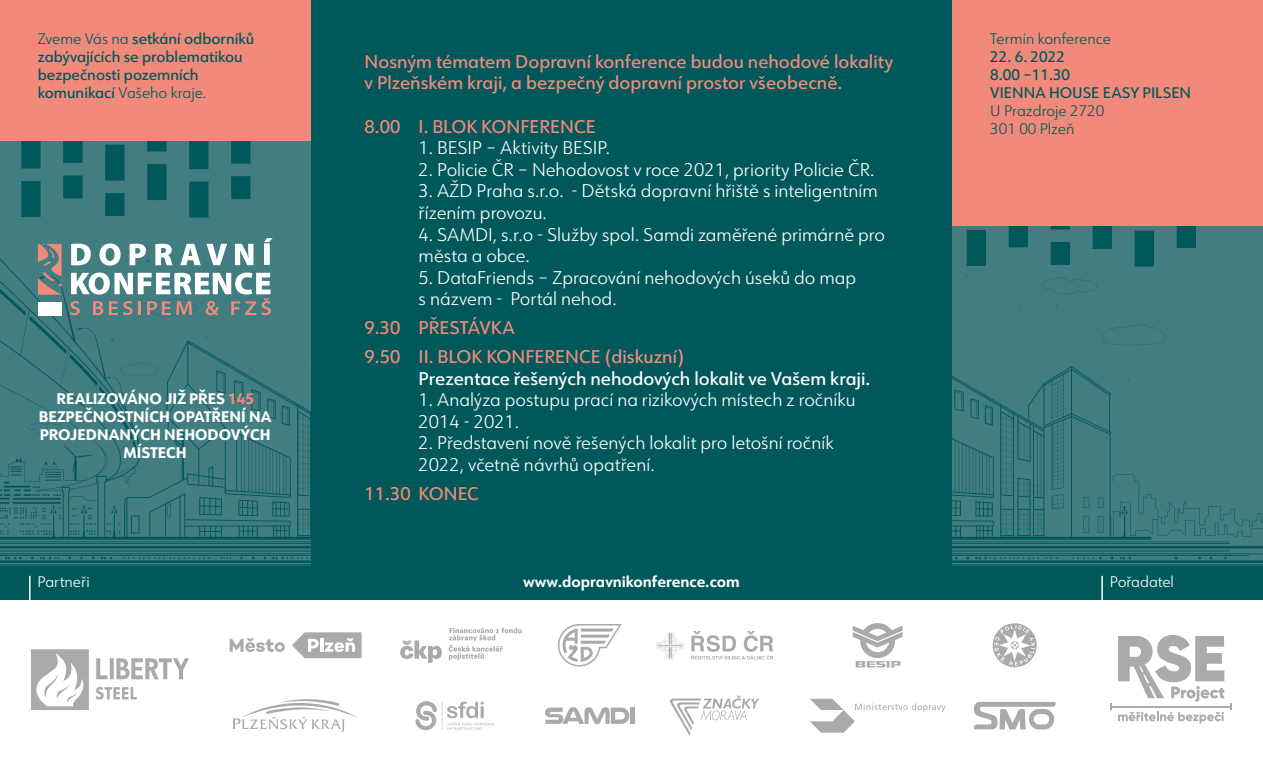
<style>
.page{position:relative;width:1263px;height:757px;background:#fff}
.page>*{position:absolute;margin:0;border:0;box-sizing:border-box;transform-origin:0 0}
.t1{font:300 18px/21.6px "URW Form";color:#fff}
.t2{font:500 18px/21.6px "URW Form";color:#f18a7a}
.t3{font:500 18px "URW Form";color:#fff}
.t4{font:500 15px/18px "URW Form";color:#00585b}
.t5{font:800 15px/18px "URW Form";color:#fff;text-align:center}
.t6{font:300 15px/18px "URW Form";color:#00585b}
.t7{font:700 15px "URW Form";color:#fff}
.t8{font:300 15px "URW Form";color:#fff}
.s1{font-weight:300}
.s2{color:#f18a7a}
</style>
<div class="page">
<div style="left:0;top:0;width:1263px;height:600px;background:#00585b"></div>
<div style="left:0;top:0;width:310px;height:566px;background:#427d81"></div>
<div style="left:952px;top:0;width:311px;height:566px;background:#427d81"></div>
<svg style="left:0;top:254px;width:311px;height:312px"></svg>
<svg style="left:147px;top:140px;width:20px;height:60px"></svg>
<svg style="left:105px;top:140px;width:20px;height:76px"></svg>
<svg style="left:189px;top:140px;width:19px;height:78px"></svg>
<svg style="left:63px;top:140px;width:20px;height:58px"></svg>
<svg style="left:231px;top:140px;width:19px;height:59px"></svg>
<svg style="left:21px;top:140px;width:20px;height:77px"></svg>
<svg style="left:1093px;top:225px;width:19px;height:24px"></svg>
<svg style="left:1051px;top:225px;width:19px;height:29px"></svg>
<svg style="left:1135px;top:225px;width:19px;height:29px"></svg>
<svg style="left:1009px;top:225px;width:19px;height:22px"></svg>
<svg style="left:1176px;top:225px;width:20px;height:23px"></svg>
<svg style="left:967px;top:225px;width:19px;height:29px"></svg>
<div style="left:0;top:0;width:310px;height:140px;background:#f18a7a"></div>
<div style="left:952px;top:0;width:311px;height:225px;background:#f18a7a"></div>
<svg style="left:952px;top:254px;width:311px;height:312px"></svg>
<hr style="left:29px;top:576px;width:2px;height:26px;background:#fff">
<hr style="left:1101px;top:576px;width:2px;height:26px;background:#fff">
<svg style="left:400px;top:628px;width:122px;height:35px"></svg>
<svg style="left:993px;top:623px;width:44px;height:44px"></svg>
<svg style="left:415px;top:701px;width:79px;height:29px"></svg>
<svg style="left:810px;top:699px;width:135px;height:34px"></svg>
<svg style="left:670px;top:695px;width:89px;height:41px"></svg>
<svg style="left:853px;top:623px;width:49px;height:44px"></svg>
<svg style="left:656px;top:631px;width:117px;height:28px"></svg>
<svg style="left:974px;top:702px;width:81px;height:27px"></svg>
<svg style="left:558px;top:624px;width:64px;height:42px"></svg>
<svg style="left:545px;top:707px;width:84px;height:17px"></svg>
<div style="left:630px;top:707px;width:5px;height:17px;background:#a8aaac"></div>
<svg style="left:96px;top:658px;width:93px;height:21px"></svg>
<svg style="left:31px;top:649px;width:58px;height:61px"></svg>
<svg style="left:96px;top:687px;width:41px;height:13px"></svg>
<svg style="left:1118px;top:635px;width:106px;height:67px"></svg>
<svg style="left:1118px;top:712px;width:106px;height:12px"></svg>
<hr style="left:1111px;top:706px;width:120px;height:1px;background:#a8aaac">
<svg style="left:71px;top:244px;width:20px;height:21px"></svg>
<svg style="left:99px;top:243px;width:22px;height:22px"></svg>
<svg style="left:130px;top:244px;width:16px;height:21px"></svg>
<svg style="left:155px;top:244px;width:18px;height:21px"></svg>
<svg style="left:180px;top:244px;width:47px;height:21px"></svg>
<svg style="left:235px;top:244px;width:18px;height:21px"></svg>
<svg style="left:264px;top:238px;width:9px;height:27px"></svg>
<svg style="left:70px;top:272px;width:201px;height:43px"></svg>
<div style="left:38px;top:303px;width:24px;height:13px;background:#fff"></div>
<svg style="left:38px;top:244px;width:24px;height:51px"></svg>
<svg style="left:232px;top:699px;width:126px;height:33px"></svg>
<svg style="left:292px;top:632px;width:70px;height:26px"></svg>
<svg style="left:230px;top:638px;width:55px;height:14px"></svg>
<p class="t4" style="left:38px;top:30px;width:218px"><span class="s1">Zveme Vás na</span> setkání odborníků zabývajících se problematikou bezpečnosti pozemních komunikací <span class="s1">Vašeho kraje.</span></p>
<p class="t5" style="left:39px;top:389px;width:234px">REALIZOVÁNO JIŽ PŘES <span class="s2">145<br></span>BEZPEČNOSTNÍCH OPATŘENÍ NA<br>PROJEDNANÝCH NEHODOVÝCH<br>MÍSTECH</p>
<p class="t2" style="left:365px;top:50px;width:530px">Nosným tématem Dopravní konference budou nehodové lokality v Plzeňském kraji, a bezpečný dopravní prostor všeobecně.</p>
<p class="t2" style="left:365px;top:115px;width:232px">8.00 I. BLOK KONFERENCE</p>
<p class="t1" style="left:419px;top:136px;width:193px">1. BESIP – Aktivity BESIP.</p>
<p class="t1" style="left:419px;top:158px;width:457px">2. Policie ČR – Nehodovost v roce 2021, priority Policie ČR.</p>
<p class="t1" style="left:419px;top:180px;width:461px">3. AŽD Praha s.r.o. - Dětská dopravní hřiště s inteligentním řízením provozu.</p>
<p class="t1" style="left:419px;top:223px;width:468px">4. SAMDI, s.r.o - Služby spol. Samdi zaměřené primárně pro města a obce.</p>
<p class="t1" style="left:419px;top:266px;width:439px">5. DataFriends – Zpracování nehodových úseků do map s názvem - Portál nehod.</p>
<p class="t2" style="left:365px;top:313px;width:321px;line-height:28.8px">9.30 PŘESTÁVKA<br>9.50 II. BLOK KONFERENCE (diskuzní)</p>
<p class="t3" style="left:419px;top:366px;width:453px">Prezentace řešených nehodových lokalit ve Vašem kraji.</p>
<p class="t1" style="left:419px;top:388px;width:439px">1. Analýza postupu prací na rizikových místech z ročníku<br>2014 - 2021.</p>
<p class="t1" style="left:419px;top:432px;width:417px">2. Představení nově řešených lokalit pro letošní ročník<br>2022, včetně návrhů opatření.</p>
<p class="t2" style="left:365px;top:482px;width:116px">11.30 KONEC</p>
<p class="t6" style="left:990px;top:30px;width:122px">Termín konference</p>
<p class="t4" style="left:990px;top:48px;width:202px">22. 6. 2022<br>8.00 –11.30<br>VIENNA HOUSE EASY PILSEN</p>
<p class="t6" style="left:990px;top:102px;width:116px">U Prazdroje 2720<br>301 00 Plzeň</p>
<p class="t8" style="left:37px;top:572px;width:54px">Partneři</p>
<p class="t7" style="left:523px;top:571px;width:218px">www.dopravnikonference.com</p>
<p class="t8" style="left:1110px;top:572px;width:66px">Pořadatel</p>
</div>
